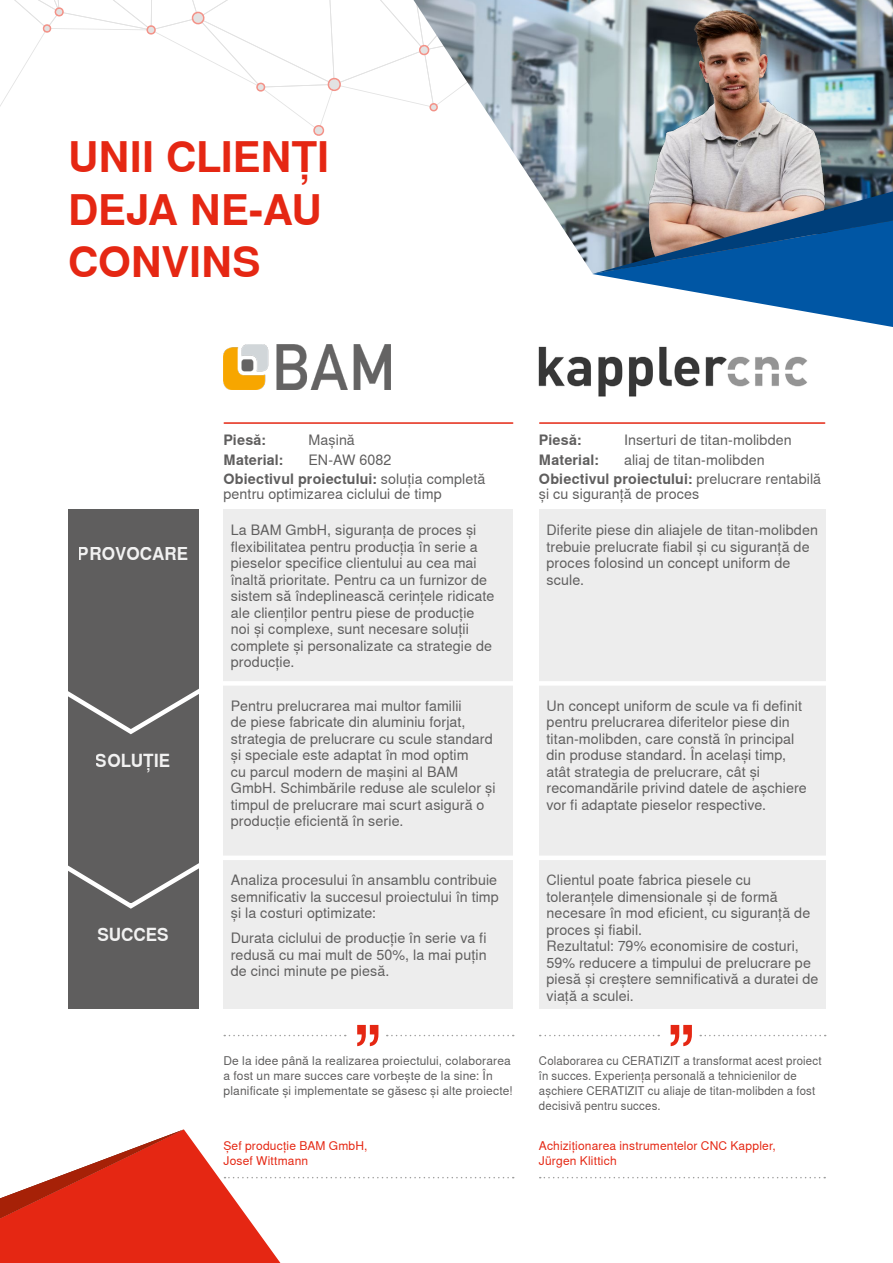
<style>
.page{position:relative;width:893px;height:1263px;background:#fff}
.page>*{position:absolute;margin:0;border:0;box-sizing:border-box;transform-origin:0 0}
.t1{font:700 42px/52.5px "Nimbus Sans WNT Global";letter-spacing:-.005em;color:#e52713}
.t2{font:700 18px "Nimbus Sans WNT Global";color:#fff;scale:.95 1}
.t3{font:14.25px/16.5px "Nimbus Sans WNT Global";letter-spacing:.005em;color:#5f5e5e}
.t4{font:700 14.25px "Nimbus Sans WNT Global";letter-spacing:.01em;color:#5f5e5e}
.t5{font:12px/15px "Nimbus Sans WNT Global";letter-spacing:.015em;color:#5f5e5e;scale:.95 1}
.t6{font:12px/15px "Nimbus Sans WNT Global";letter-spacing:.015em;color:#5f5e5e}
.t7{font:12px/15px "Nimbus Sans WNT Global";letter-spacing:.015em;color:#e52713}
.s1{font-weight:700}
</style>
<div class="page">
<svg style="left:0;top:0;width:413px;height:136px"></svg>
<img style="left:413px;top:0;width:480px;height:273px">
<img style="left:223px;top:344px;width:167px;height:45px">
<img style="left:538px;top:346px;width:269px;height:51px">
<hr style="left:224px;top:422px;width:289px;height:2px;background:#e52713">
<hr style="left:540px;top:422px;width:285px;height:2px;background:#e52713">
<img style="left:637px;top:0;width:207px;height:191px">
<div style="left:539px;top:509px;width:286px;height:500px;background:#ededed"></div>
<div style="left:68px;top:509px;width:130px;height:500px;background:#5f5e5e"></div>
<div style="left:223px;top:509px;width:290px;height:500px;background:#ededed"></div>
<svg style="left:224px;top:1035px;width:122px;height:1px"></svg>
<svg style="left:0;top:1129px;width:514px;height:134px"></svg>
<svg style="left:387px;top:1035px;width:127px;height:1px"></svg>
<svg style="left:357px;top:1025px;width:21px;height:21px"></svg>
<svg style="left:540px;top:1035px;width:119px;height:1px"></svg>
<svg style="left:540px;top:1177px;width:285px;height:1px"></svg>
<svg style="left:700px;top:1035px;width:126px;height:1px"></svg>
<svg style="left:671px;top:1025px;width:21px;height:21px"></svg>
<svg style="left:68px;top:679px;width:758px;height:58px"></svg>
<svg style="left:68px;top:853px;width:758px;height:58px"></svg>
<svg style="left:592px;top:191px;width:301px;height:136px"></svg>
<h1 class="t1" style="left:68px;top:131px;width:263px">UNII CLIENŢI<br>DEJA NE-AU<br>CONVINS</h1>
<p class="t2" style="left:78px;top:544px;width:117px">PROVOCARE</p>
<p class="t4" style="left:223px;top:432px;width:44px">Piesă:</p>
<p class="t3" style="left:309px;top:432px;width:48px">Maşină</p>
<p class="t4" style="left:223px;top:451px;width:61px">Material:</p>
<p class="t3" style="left:223px;top:450px;width:264px;line-height:19.2px;text-indent:85px">EN-AW 6082<br><span class="s1">Obiectivul proiectului:</span> soluția completă</p>
<p class="t3" style="left:223px;top:486px;width:220px">pentru optimizarea ciclului de timp</p>
<p class="t3" style="left:231px;top:522px;width:265px">La BAM GmbH, siguranţa de proces și flexibilitatea pentru producția în serie a pieselor specifice clientului au cea mai înaltă prioritate. Pentru ca un furnizor de sistem să îndeplinească cerințele ridicate ale clienților pentru piese de producție noi și complexe, sunt necesare soluții complete și personalizate ca strategie de producție.</p>
<p class="t4" style="left:539px;top:432px;width:44px">Piesă:</p>
<p class="t3" style="left:624px;top:432px;width:169px">Inserturi de titan-molibden</p>
<p class="t4" style="left:539px;top:451px;width:61px">Material:</p>
<p class="t3" style="left:539px;top:450px;width:284px;line-height:19.2px;text-indent:85px">aliaj de titan-molibden<br><span class="s1">Obiectivul proiectului:</span> prelucrare rentabilă</p>
<p class="t3" style="left:539px;top:486px;width:162px">şi cu siguranţă de proces</p>
<p class="t3" style="left:547px;top:522px;width:273px">Diferite piese din aliajele de titan-molibden trebuie prelucrate fiabil şi cu siguranţă de proces folosind un concept uniform de scule.</p>
<p class="t2" style="left:96px;top:750px;width:80px">SOLUȚIE</p>
<p class="t2" style="left:97px;top:924px;width:77px">SUCCES</p>
<p class="t3" style="left:231px;top:697px;width:266px">Pentru prelucrarea mai multor familii<br>de piese fabricate din aluminiu forjat, strategia de prelucrare cu scule standard și speciale este adaptat în mod optim<br>cu parcul modern de mașini al BAM GmbH. Schimbările reduse ale sculelor și timpul de prelucrare mai scurt asigură o producție eficientă în serie.</p>
<p class="t3" style="left:547px;top:697px;width:262px">Un concept uniform de scule va fi definit pentru prelucrarea diferitelor piese din titan-molibden, care constă în principal din produse standard. În același timp, atât strategia de prelucrare, cât și recomandările privind datele de aşchiere vor fi adaptate pieselor respective.</p>
<p class="t3" style="left:231px;top:872px;width:270px;text-align:justify">Analiza procesului în ansamblu contribuie semnificativ la succesul proiectului în timp și la costuri optimizate:</p>
<p class="t3" style="left:231px;top:930px;width:257px;text-align:justify">Durata ciclului de producție în serie va fi redusă cu mai mult de 50%, la mai puțin de cinci minute pe piesă.</p>
<p class="t6" style="left:223px;top:1053px;width:291px">De la idee până la realizarea proiectului, colaborarea a fost un mare succes care vorbește de la sine: În planificate și implementate se găsesc şi alte proiecte!</p>
<p class="t7" style="left:223px;top:1138px;width:146px">Șef producție BAM GmbH,<br>Josef Wittmann</p>
<p class="t3" style="left:546px;top:872px;width:273px">Clientul poate fabrica piesele cu toleranțele dimensionale și de formă necesare în mod eficient, cu siguranţă de proces şi fiabil.<br>Rezultatul: 79% economisire de costuri, 59% reducere a timpului de prelucrare pe piesă și creștere semnificativă a duratei de viață a sculei.</p>
<p class="t5" style="left:539px;top:1053px;width:299px">Colaborarea cu CERATIZIT a transformat acest proiect în succes. Experiența personală a tehnicienilor de aşchiere CERATIZIT cu aliaje de titan-molibden a fost decisivă pentru succes.</p>
<p class="t7" style="left:539px;top:1138px;width:238px">Achiziționarea instrumentelor CNC Kappler,<br>Jürgen Klittich</p>
</div>
